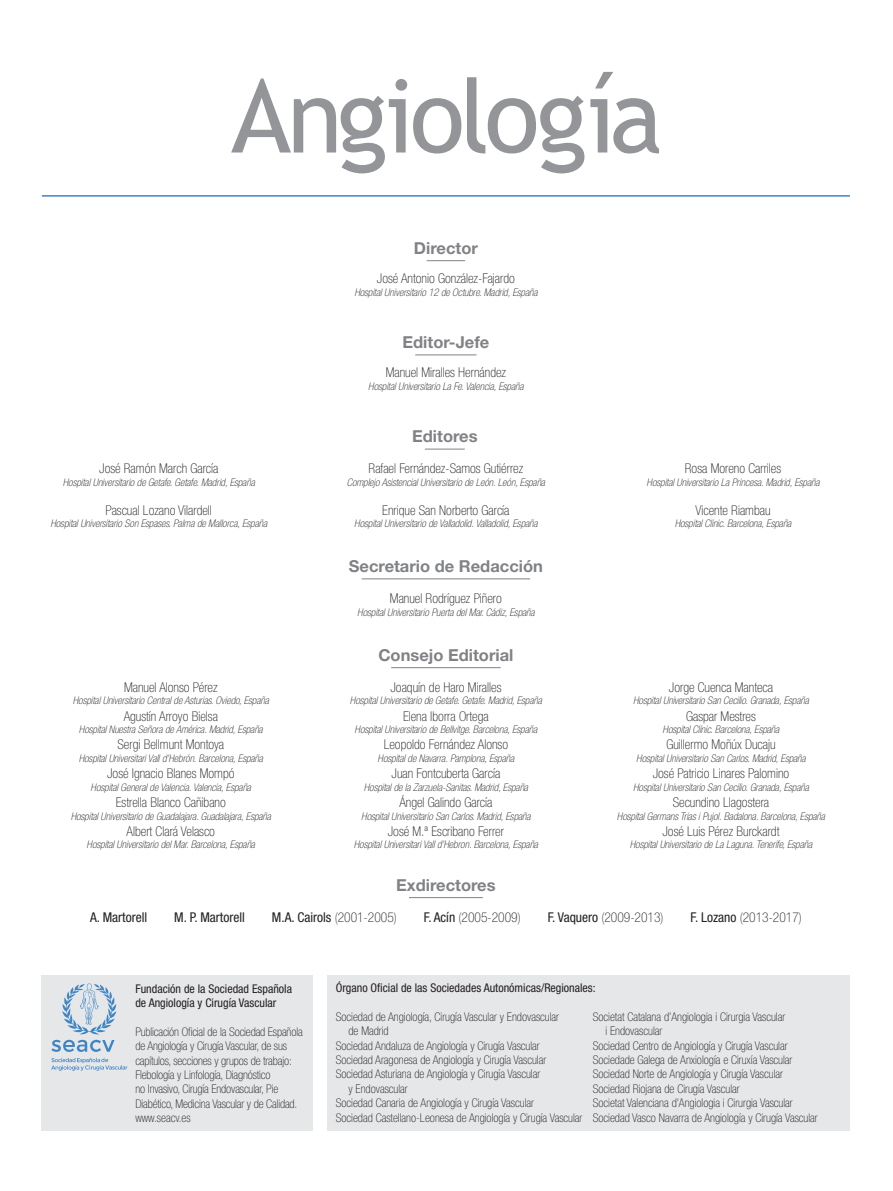
<style>
.page{position:relative;width:893px;height:1191px;background:#fff}
.page>*{position:absolute;margin:0;border:0;box-sizing:border-box;transform-origin:0 0}
.t1{font:102px "Trebuchet MS";letter-spacing:-.04em;color:#939598}
.t2{font:700 16.5px "Helvetica Neue LT Std";color:#808285}
.t3{font:100 condensed 13.5px "Helvetica Neue LT Std";color:#231f20}
.t4{font:condensed 13.5px "Helvetica Neue LT Std";color:#231f20}
.t5{font:100 condensed 12px/14.4px "Helvetica Neue LT Std";color:#231f20}
.t6{font:condensed 12px/14.4px "Helvetica Neue LT Std";color:#231f20}
.t7{font:italic 100 condensed 10.5px "Helvetica Neue LT Std";color:#231f20}
.s1{font-weight:100}
.s2{font-weight:400}
</style>
<div class="page">
<hr style="left:391px;top:667px;width:109px;height:1px;background:#808285">
<hr style="left:427px;top:260px;width:38px;height:1px;background:#808285">
<hr style="left:415px;top:354px;width:61px;height:1px;background:#808285">
<hr style="left:425px;top:449px;width:40px;height:1px;background:#808285">
<hr style="left:409px;top:897px;width:74px;height:1px;background:#808285">
<div style="left:42px;top:975px;width:271px;height:155px;background:#e6e7e9"></div>
<div style="left:327px;top:975px;width:523px;height:155px;background:#e6e7e9"></div>
<hr style="left:362px;top:578px;width:168px;height:1px;background:#808285">
<svg style="left:51px;top:983px;width:76px;height:88px"></svg>
<hr style="left:42px;top:195px;width:808px;height:2px;background:#3e85c5">
<h1 class="t1" style="left:231px;top:56px;width:433px">Angiología</h1>
<h2 class="t2" style="left:414px;top:238px;width:65px">Director</h2>
<p class="t3" style="left:377px;top:270px;width:139px">José Antonio González-Fajardo</p>
<p class="t7" style="left:354px;top:286px;width:185px">Hospital Universitario 12 de Octubre. Madrid, España</p>
<h2 class="t2" style="left:402px;top:332px;width:88px">Editor-Jefe</h2>
<p class="t3" style="left:386px;top:365px;width:122px">Manuel Miralles Hernández</p>
<p class="t7" style="left:368px;top:380px;width:157px">Hospital Universitario La Fe. Valencia, España</p>
<p class="t3" style="left:99px;top:461px;width:121px">José Ramón March García</p>
<p class="t7" style="left:63px;top:476px;width:193px">Hospital Universitario de Getafe. Getafe. Madrid, España</p>
<p class="t3" style="left:106px;top:502px;width:108px">Pascual Lozano Vilardell</p>
<p class="t7" style="left:50px;top:517px;width:218px">Hospital Universitario Son Espases. Palma de Mallorca, España</p>
<p class="t3" style="left:124px;top:679px;width:95px">Manuel Alonso Pérez</p>
<p class="t7" style="left:73px;top:695px;width:197px">Hospital Universitario Central de Asturias. Oviedo, España</p>
<p class="t3" style="left:124px;top:708px;width:96px">Agustín Arroyo Bielsa</p>
<p class="t7" style="left:79px;top:723px;width:185px">Hospital Nuestra Señora de América. Madrid, España</p>
<p class="t3" style="left:117px;top:737px;width:108px">Sergi Bellmunt Montoya</p>
<p class="t7" style="left:79px;top:752px;width:186px">Hospital Universitari Vall d’Hebrón. Barcelona, España</p>
<p class="t3" style="left:107px;top:766px;width:129px">José Ignacio Blanes Mompó</p>
<p class="t7" style="left:91px;top:781px;width:162px">Hospital General de Valencia. Valencia, España</p>
<p class="t3" style="left:116px;top:794px;width:111px">Estrella Blanco Cañibano</p>
<p class="t7" style="left:71px;top:810px;width:202px">Hospital Universitario de Guadalajara. Guadalajara, España</p>
<p class="t3" style="left:127px;top:823px;width:90px">Albert Clará Velasco</p>
<p class="t7" style="left:87px;top:839px;width:170px">Hospital Universitario del Mar. Barcelona, España</p>
<h2 class="t2" style="left:412px;top:426px;width:67px">Editores</h2>
<p class="t3" style="left:368px;top:461px;width:156px">Rafael Fernández-Samos Gutiérrez</p>
<p class="t7" style="left:347px;top:476px;width:200px">Complejo Asistencial Universitario de León. León, España</p>
<p class="t3" style="left:382px;top:502px;width:129px">Enrique San Norberto García</p>
<p class="t7" style="left:354px;top:517px;width:185px">Hospital Universitario de Valladolid. Valladolid, España</p>
<h2 class="t2" style="left:349px;top:556px;width:196px">Secretario de Redacción</h2>
<p class="t3" style="left:390px;top:590px;width:113px">Manuel Rodríguez Piñero</p>
<p class="t7" style="left:357px;top:606px;width:179px">Hospital Universitario Puerta del Mar. Cádiz, España</p>
<h2 class="t2" style="left:378px;top:645px;width:137px">Consejo Editorial</h2>
<p class="t3" style="left:390px;top:679px;width:112px">Joaquín de Haro Miralles</p>
<p class="t7" style="left:350px;top:695px;width:193px">Hospital Universitario de Getafe. Getafe. Madrid, España</p>
<p class="t3" style="left:403px;top:708px;width:87px">Elena Iborra Ortega</p>
<p class="t7" style="left:354px;top:723px;width:184px">Hospital Universitario de Bellvitge. Barcelona, España</p>
<p class="t3" style="left:384px;top:737px;width:126px">Leopoldo Fernández Alonso</p>
<p class="t7" style="left:378px;top:752px;width:138px">Hospital de Navarra. Pamplona, España</p>
<p class="t3" style="left:391px;top:766px;width:110px">Juan Fontcuberta García</p>
<p class="t7" style="left:364px;top:781px;width:166px">Hospital de la Zarzuela-Sanitas. Madrid, España</p>
<p class="t3" style="left:399px;top:794px;width:94px">Ángel Galindo García</p>
<p class="t7" style="left:361px;top:810px;width:171px">Hospital Universitario San Carlos. Madrid, España</p>
<p class="t3" style="left:388px;top:823px;width:118px">José M.ª Escribano Ferrer</p>
<p class="t7" style="left:354px;top:839px;width:186px">Hospital Universitari Vall d’Hebron. Barcelona, España</p>
<h2 class="t2" style="left:396px;top:874px;width:101px">Exdirectores</h2>
<p class="t3" style="left:685px;top:461px;width:98px">Rosa Moreno Carriles</p>
<p class="t7" style="left:646px;top:476px;width:174px">Hospital Universitario La Princesa. Madrid, España</p>
<p class="t3" style="left:695px;top:502px;width:76px">Vicente Riambau</p>
<p class="t7" style="left:674px;top:517px;width:118px">Hospital Clinic. Barcelona, España</p>
<p class="t3" style="left:669px;top:679px;width:106px">Jorge Cuenca Manteca</p>
<p class="t7" style="left:633px;top:695px;width:177px">Hospital Universitario San Cecilio. Granada, España</p>
<p class="t3" style="left:686px;top:708px;width:71px">Gaspar Mestres</p>
<p class="t7" style="left:662px;top:723px;width:118px">Hospital Clínic. Barcelona, España</p>
<p class="t3" style="left:666px;top:737px;width:111px">Guillermo Moñúx Ducaju</p>
<p class="t7" style="left:636px;top:752px;width:171px">Hospital Universitario San Carlos. Madrid, España</p>
<p class="t3" style="left:652px;top:766px;width:138px">José Patricio Linares Palomino</p>
<p class="t7" style="left:633px;top:781px;width:177px">Hospital Universitario San Cecilio. Granada, España</p>
<p class="t3" style="left:672px;top:794px;width:98px">Secundino Llagostera</p>
<p class="t7" style="left:617px;top:810px;width:209px">Hospital Germans Trias i Pujol. Badalona. Barcelona, España</p>
<p class="t3" style="left:662px;top:823px;width:118px">José Luis Pérez Burckardt</p>
<p class="t7" style="left:630px;top:839px;width:184px">Hospital Universitario de La Laguna. Tenerife, España</p>
<p class="t4" style="left:90px;top:909px;width:59px">A. Martorell</p>
<p class="t4" style="left:174px;top:909px;width:72px">M. P. Martorell</p>
<p class="t4" style="left:272px;top:909px;width:126px">M.A. Cairols <span class="s1">(2001-2005)</span></p>
<p class="t3" style="left:424px;top:909px;width:98px"><span class="s2">F. Acín</span> (2005-2009)</p>
<p class="t3" style="left:547px;top:909px;width:117px"><span class="s2">F. Vaquero</span> (2009-2013)</p>
<p class="t3" style="left:690px;top:909px;width:113px"><span class="s2">F. Lozano</span> (2013-2017)</p>
<p class="t6" style="left:135px;top:981px;width:158px">Fundación de la Sociedad Española de Angiología y Cirugía Vascular</p>
<p class="t5" style="left:135px;top:1024px;width:169px">Publicación Oficial de la Sociedad Española de Angiología y Cirugía Vascular, de sus capítulos, secciones y grupos de trabajo:<br>Flebología y Linfología, Diagnóstico<br>no Invasivo, Cirugía Endovascular, Pie Diabético, Medicina Vascular y de Calidad. www.seacv.es</p>
<p class="t6" style="left:336px;top:980px;width:261px">Órgano Oficial de las Sociedades Autonómicas/Regionales:</p>
<p class="t5" style="left:336px;top:1009px;width:225px">Sociedad de Angiología, Cirugía Vascular y Endovascular</p>
<p class="t5" style="left:348px;top:1023px;width:42px">de Madrid</p>
<p class="t5" style="left:336px;top:1038px;width:206px">Sociedad Andaluza de Angiología y Cirugía Vascular</p>
<p class="t5" style="left:336px;top:1052px;width:212px">Sociedad Aragonesa de Angiología y Cirugía Vascular</p>
<p class="t5" style="left:336px;top:1067px;width:206px">Sociedad Asturiana de Angiología y Cirugía Vascular</p>
<p class="t5" style="left:348px;top:1081px;width:61px">y Endovascular</p>
<p class="t5" style="left:336px;top:1095px;width:200px">Sociedad Canaria de Angiología y Cirugía Vascular</p>
<p class="t5" style="left:336px;top:1110px;width:248px">Sociedad Castellano-Leonesa de Angiología y Cirugía Vascular</p>
<p class="t5" style="left:592px;top:1009px;width:194px">Societat Catalana d’Angiologia i Cirurgia Vascular</p>
<p class="t5" style="left:605px;top:1023px;width:58px">i Endovascular</p>
<p class="t5" style="left:592px;top:1038px;width:196px">Sociedad Centro de Angiología y Cirugía Vascular</p>
<p class="t5" style="left:592px;top:1052px;width:201px">Sociedade Galega de Anxiología e Ciruxía Vascular</p>
<p class="t5" style="left:592px;top:1067px;width:192px">Sociedad Norte de Angiología y Cirugía Vascular</p>
<p class="t5" style="left:592px;top:1081px;width:148px">Sociedad Riojana de Cirugía Vascular</p>
<p class="t5" style="left:592px;top:1095px;width:202px">Societat Valenciana d’Angiologia i Cirurgia Vascular</p>
<p class="t5" style="left:592px;top:1110px;width:227px">Sociedad Vasco Navarra de Angiología y Cirugía Vascular</p>
</div>
